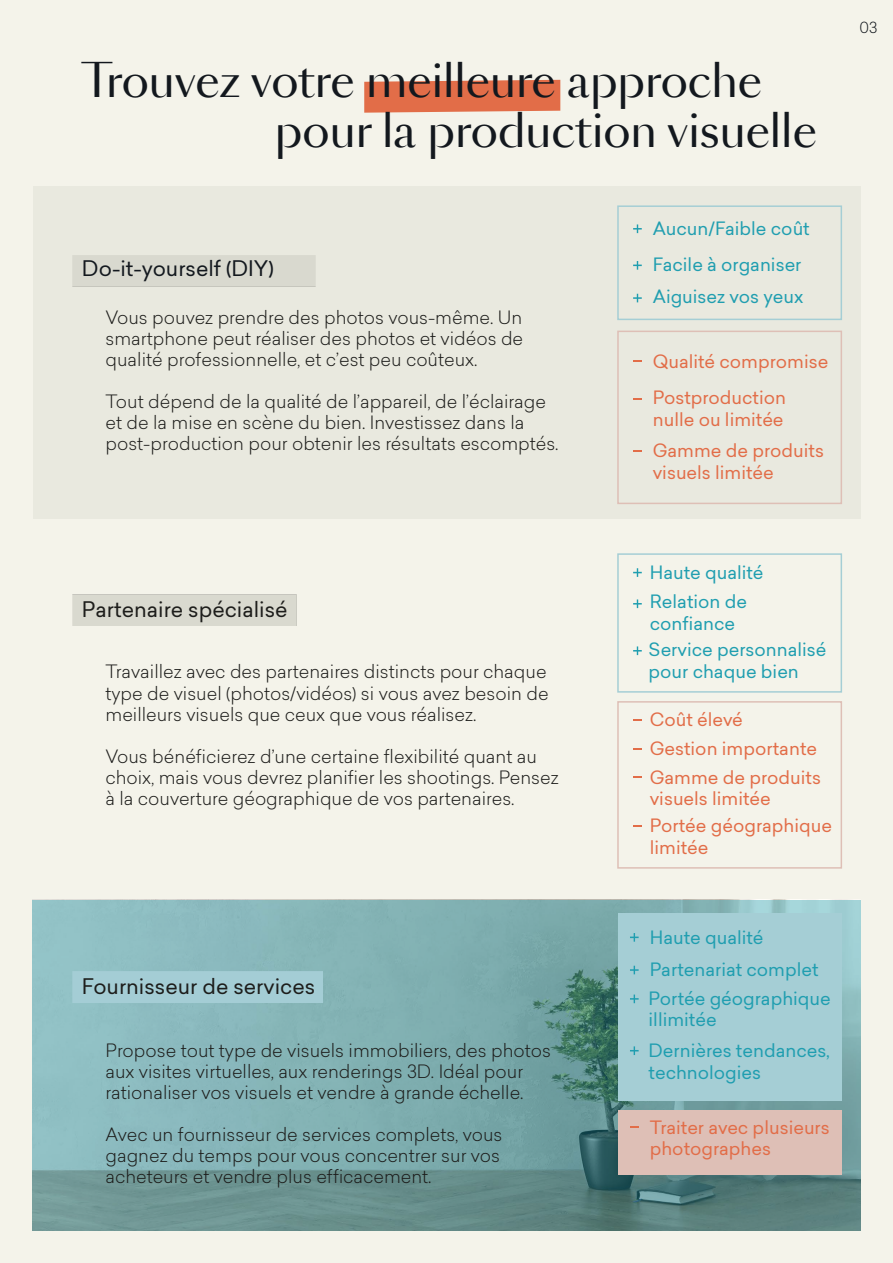
<style>
.page{position:relative;width:893px;height:1263px;background:#f4f3ea}
.page>*{position:absolute;margin:0;border:0;box-sizing:border-box;transform-origin:0 0}
.t1{font:45px/50.7px "Sang Bleu OG Sans";color:#13181e}
.t2{font:21px "Sailec";color:#1d1d1b}
.t3{font:21px "Sailec";color:#13181e}
.t4{font:300 18px/21px "Sailec";color:#1d1d1b}
.t5{font:18px/21.6px "Sailec";color:#209eb0}
.t6{font:18px/28.8px "Sailec";color:#e26d48}
.t7{font:300 15px "Sailec";color:#13181e}
</style>
<div class="page">
<svg style="left:32px;top:900px;width:828px;height:331px;background:#78a6a7"></svg>
<div style="left:33px;top:186px;width:827px;height:333px;background:#e9e9df"></div>
<svg style="left:364px;top:80px;width:196px;height:33px;background:#e37552"></svg>
<div style="left:72px;top:971px;width:250px;height:31px;background:#a4cdd5"></div>
<div style="left:617px;top:205px;width:225px;height:115px;border:2px solid #a5ced5"></div>
<div style="left:617px;top:331px;width:225px;height:173px;border:2px solid #debfb6"></div>
<svg style="left:633px;top:294px;width:9px;height:8px"></svg>
<svg style="left:633px;top:261px;width:9px;height:9px"></svg>
<svg style="left:633px;top:224px;width:9px;height:9px"></svg>
<svg style="left:633px;top:360px;width:9px;height:2px"></svg>
<svg style="left:633px;top:450px;width:9px;height:2px"></svg>
<div style="left:617px;top:701px;width:225px;height:168px;border:2px solid #debfb6"></div>
<div style="left:617px;top:553px;width:225px;height:140px;border:2px solid #a5ced5"></div>
<svg style="left:633px;top:568px;width:9px;height:9px"></svg>
<svg style="left:633px;top:599px;width:9px;height:9px"></svg>
<svg style="left:633px;top:646px;width:9px;height:9px"></svg>
<svg style="left:633px;top:719px;width:9px;height:2px"></svg>
<svg style="left:633px;top:748px;width:9px;height:2px"></svg>
<div style="left:618px;top:1110px;width:223px;height:65px;background:#debfb6"></div>
<svg style="left:630px;top:1126px;width:9px;height:2px"></svg>
<div style="left:618px;top:913px;width:223px;height:187px;background:#a5ced5"></div>
<svg style="left:630px;top:933px;width:9px;height:9px"></svg>
<svg style="left:630px;top:966px;width:9px;height:8px"></svg>
<svg style="left:630px;top:994px;width:9px;height:9px"></svg>
<svg style="left:630px;top:1046px;width:9px;height:9px"></svg>
<h1 class="t1" style="left:275px;top:57px;width:543px;text-indent:-194px">Trouvez votre meilleure approche pour la production visuelle</h1>
<p class="t3" style="left:82px;top:254px;width:193px">Do-it-yourself (DIY)</p>
<p class="t4" style="left:105px;top:307px;width:419px;text-align:justify">Vous pouvez prendre des photos vous-même. Un smartphone peut réaliser des photos et vidéos de qualité professionnelle, et c’est peu coûteux.</p>
<p class="t4" style="left:105px;top:391px;width:454px">Tout dépend de la qualité de l’appareil, de l’éclairage et de la mise en scène du bien. Investissez dans la post-production pour obtenir les résultats escomptés.</p>
<p class="t5" style="left:653px;top:210px;width:158px;line-height:36.3px">Aucun/Faible coût<br>Facile à organiser</p>
<p class="t5" style="left:653px;top:286px;width:152px">Aiguisez vos yeux</p>
<p class="t6" style="left:653px;top:343px;width:177px;line-height:36.3px">Qualité compromise<br>Postproduction</p>
<p class="t6" style="left:653px;top:403px;width:173px;line-height:31.3px">nulle ou limitée<br>Gamme de produits</p>
<p class="t6" style="left:653px;top:457px;width:123px">visuels limitée</p>
<p class="t7" style="left:860px;top:17px;width:19px">03</p>
<p class="t2" style="left:82px;top:595px;width:207px">Partenaire spécialisé</p>
<p class="t4" style="left:105px;top:661px;width:445px;text-align:justify">Travaillez avec des partenaires distincts pour chaque type de visuel (photos/vidéos) si vous avez besoin de meilleurs visuels que ceux que vous réalisez.</p>
<p class="t4" style="left:105px;top:745px;width:455px">Vous bénéficierez d’une certaine flexibilité quant au choix, mais vous devrez planifier les shootings. Pensez à la couverture géographique de vos partenaires.</p>
<p class="t2" style="left:82px;top:971px;width:235px">Fournisseur de services</p>
<p class="t4" style="left:105px;top:1039px;width:447px">Propose tout type de visuels immobiliers, des photos aux visites virtuelles, aux renderings 3D. Idéal pour rationaliser vos visuels et vendre à grande échelle.</p>
<p class="t4" style="left:105px;top:1123px;width:398px">Avec un fournisseur de services complets, vous gagnez du temps pour vous concentrer sur vos acheteurs et vendre plus efficacement.</p>
<p class="t5" style="left:650px;top:558px;width:115px;line-height:28.8px">Haute qualité<br>Relation de</p>
<p class="t5" style="left:649px;top:610px;width:179px;line-height:26.2px">confiance<br>Service personnalisé</p>
<p class="t5" style="left:649px;top:660px;width:152px">pour chaque bien</p>
<p class="t6" style="left:650px;top:705px;width:173px">Coût élevé<br>Gestion importante<br>Gamme de produits</p>
<p class="t6" style="left:650px;top:785px;width:184px;line-height:26.5px">visuels limitée<br>Portée géographique</p>
<p class="t6" style="left:650px;top:832px;width:60px">limitée</p>
<p class="t5" style="left:650px;top:922px;width:170px;line-height:31.8px">Haute qualité<br>Partenariat complet</p>
<p class="t5" style="left:649px;top:987px;width:184px">Portée géographique illimitée</p>
<p class="t5" style="left:649px;top:1039px;width:183px">Dernières tendances, technologies</p>
<p class="t6" style="left:650px;top:1116px;width:181px;line-height:21.6px">Traiter avec plusieurs photographes</p>
</div>
